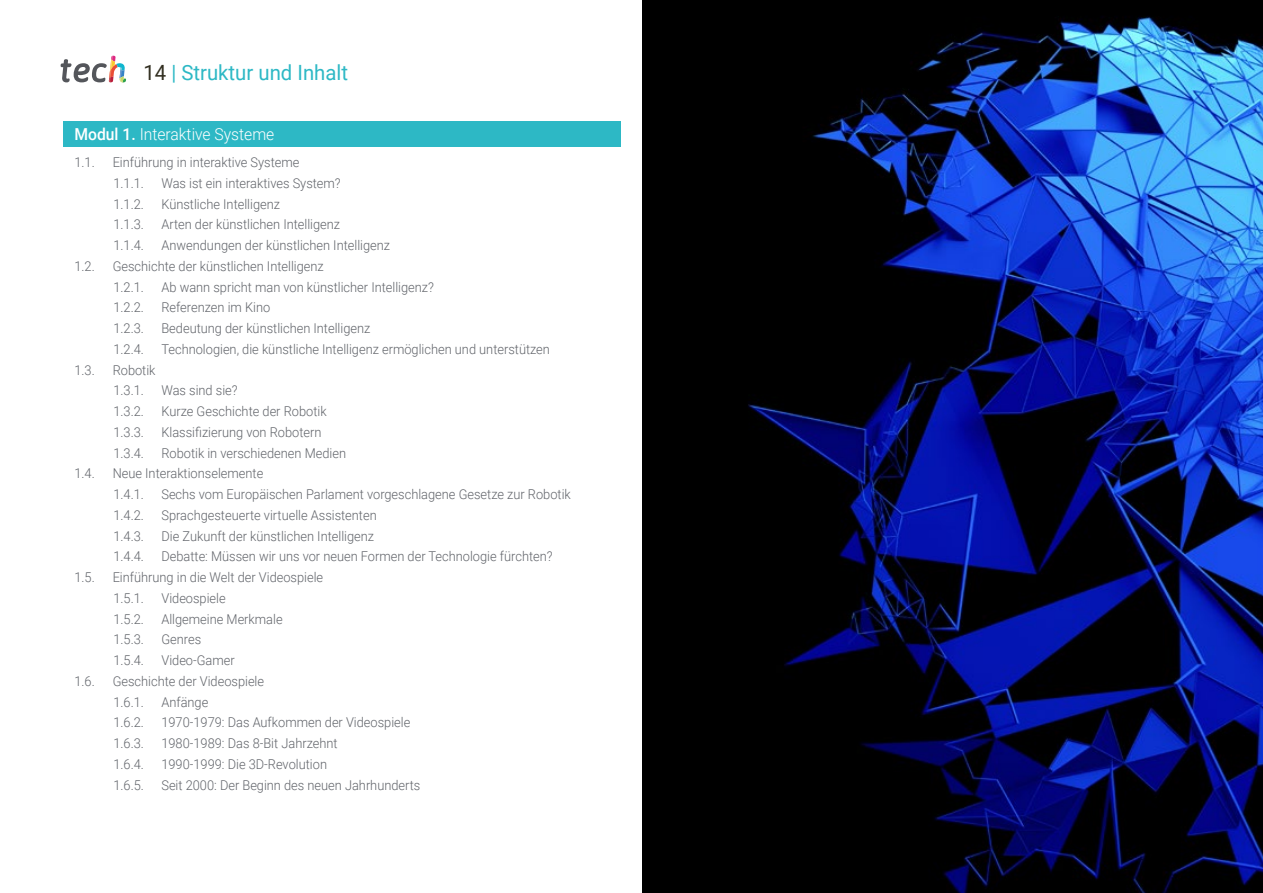
<style>
.page{position:relative;width:1263px;height:893px;background:#fff}
.page>*{position:absolute;margin:0;border:0;box-sizing:border-box;transform-origin:0 0}
.t1{font:21px "Roboto";color:#2db8c5}
.t2{font:300 16.5px "Roboto";color:#fff;scale:.95 1}
.t3{font:300 13.5px/20.7px "Roboto";color:#61646a;scale:.95 1}
.s1{color:#312e20}
.s2{font-weight:500}
</style>
<div class="page">
<div style="left:63px;top:121px;width:558px;height:25px;background:#2db8c5"></div>
<svg style="left:61px;top:56px;width:65px;height:27px"></svg>
<img style="left:642px;top:0;width:621px;height:893px">
<h1 class="t1" style="left:144px;top:57px;width:206px"><span class="s1">14</span> | Struktur und Inhalt</h1>
<p class="t2" style="left:74px;top:123px;width:212px"><span class="s2">Modul 1.</span> Interaktive Systeme</p>
<p class="t3" style="left:74px;top:151px;width:23px">1.1.</p>
<p class="t3" style="left:113px;top:151px;width:198px">Einführung in interaktive Systeme<br>1.1.1.</p>
<p class="t3" style="left:161px;top:172px;width:190px">Was ist ein interaktives System?</p>
<p class="t3" style="left:113px;top:193px;width:34px">1.1.2.</p>
<p class="t3" style="left:161px;top:193px;width:126px">Künstliche Intelligenz</p>
<p class="t3" style="left:113px;top:214px;width:34px">1.1.3.</p>
<p class="t3" style="left:161px;top:214px;width:190px">Arten der künstlichen Intelligenz</p>
<p class="t3" style="left:113px;top:234px;width:34px">1.1.4.</p>
<p class="t3" style="left:161px;top:234px;width:242px">Anwendungen der künstlichen Intelligenz</p>
<p class="t3" style="left:74px;top:255px;width:23px">1.2.</p>
<p class="t3" style="left:113px;top:255px;width:224px">Geschichte der künstlichen Intelligenz<br>1.2.1.</p>
<p class="t3" style="left:161px;top:276px;width:288px">Ab wann spricht man von künstlicher Intelligenz?</p>
<p class="t3" style="left:113px;top:297px;width:34px">1.2.2.</p>
<p class="t3" style="left:161px;top:297px;width:116px">Referenzen im Kino</p>
<p class="t3" style="left:113px;top:317px;width:34px">1.2.3.</p>
<p class="t3" style="left:161px;top:317px;width:221px">Bedeutung der künstlichen Intelligenz</p>
<p class="t3" style="left:113px;top:338px;width:34px">1.2.4.</p>
<p class="t3" style="left:161px;top:338px;width:410px">Technologien, die künstliche Intelligenz ermöglichen und unterstützen</p>
<p class="t3" style="left:74px;top:359px;width:23px">1.3.</p>
<p class="t3" style="left:113px;top:359px;width:47px">Robotik<br>1.3.1.</p>
<p class="t3" style="left:161px;top:380px;width:82px">Was sind sie?</p>
<p class="t3" style="left:113px;top:400px;width:34px">1.3.2.</p>
<p class="t3" style="left:161px;top:400px;width:175px">Kurze Geschichte der Robotik</p>
<p class="t3" style="left:113px;top:421px;width:34px">1.3.3.</p>
<p class="t3" style="left:161px;top:421px;width:170px">Klassifizierung von Robotern</p>
<p class="t3" style="left:113px;top:442px;width:34px">1.3.4.</p>
<p class="t3" style="left:161px;top:442px;width:196px">Robotik in verschiedenen Medien</p>
<p class="t3" style="left:74px;top:463px;width:23px">1.4.</p>
<p class="t3" style="left:113px;top:463px;width:160px">Neue Interaktionselemente<br>1.4.1.</p>
<p class="t3" style="left:161px;top:483px;width:432px">Sechs vom Europäischen Parlament vorgeschlagene Gesetze zur Robotik</p>
<p class="t3" style="left:113px;top:504px;width:34px">1.4.2.</p>
<p class="t3" style="left:161px;top:504px;width:228px">Sprachgesteuerte virtuelle Assistenten</p>
<p class="t3" style="left:113px;top:525px;width:34px">1.4.3.</p>
<p class="t3" style="left:161px;top:525px;width:225px">Die Zukunft der künstlichen Intelligenz</p>
<p class="t3" style="left:113px;top:546px;width:34px">1.4.4.</p>
<p class="t3" style="left:161px;top:546px;width:413px">Debatte: Müssen wir uns vor neuen Formen der Technologie fürchten?</p>
<p class="t3" style="left:74px;top:566px;width:23px">1.5.</p>
<p class="t3" style="left:113px;top:566px;width:223px">Einführung in die Welt der Videospiele<br>1.5.1.</p>
<p class="t3" style="left:161px;top:587px;width:69px">Videospiele</p>
<p class="t3" style="left:113px;top:608px;width:34px">1.5.2.</p>
<p class="t3" style="left:161px;top:608px;width:129px">Allgemeine Merkmale</p>
<p class="t3" style="left:113px;top:629px;width:34px">1.5.3.</p>
<p class="t3" style="left:161px;top:629px;width:43px">Genres</p>
<p class="t3" style="left:113px;top:649px;width:34px">1.5.4.</p>
<p class="t3" style="left:161px;top:649px;width:79px">Video-Gamer</p>
<p class="t3" style="left:74px;top:670px;width:23px">1.6.</p>
<p class="t3" style="left:113px;top:670px;width:161px">Geschichte der Videospiele<br>1.6.1.</p>
<p class="t3" style="left:161px;top:691px;width:51px">Anfänge</p>
<p class="t3" style="left:113px;top:712px;width:34px">1.6.2.</p>
<p class="t3" style="left:161px;top:712px;width:264px">1970-1979: Das Aufkommen der Videospiele</p>
<p class="t3" style="left:113px;top:732px;width:34px">1.6.3.</p>
<p class="t3" style="left:161px;top:732px;width:187px">1980-1989: Das 8-Bit Jahrzehnt</p>
<p class="t3" style="left:113px;top:753px;width:34px">1.6.4.</p>
<p class="t3" style="left:161px;top:753px;width:176px">1990-1999: Die 3D-Revolution</p>
<p class="t3" style="left:113px;top:774px;width:34px">1.6.5.</p>
<p class="t3" style="left:161px;top:774px;width:274px">Seit 2000: Der Beginn des neuen Jahrhunderts</p>
</div>
